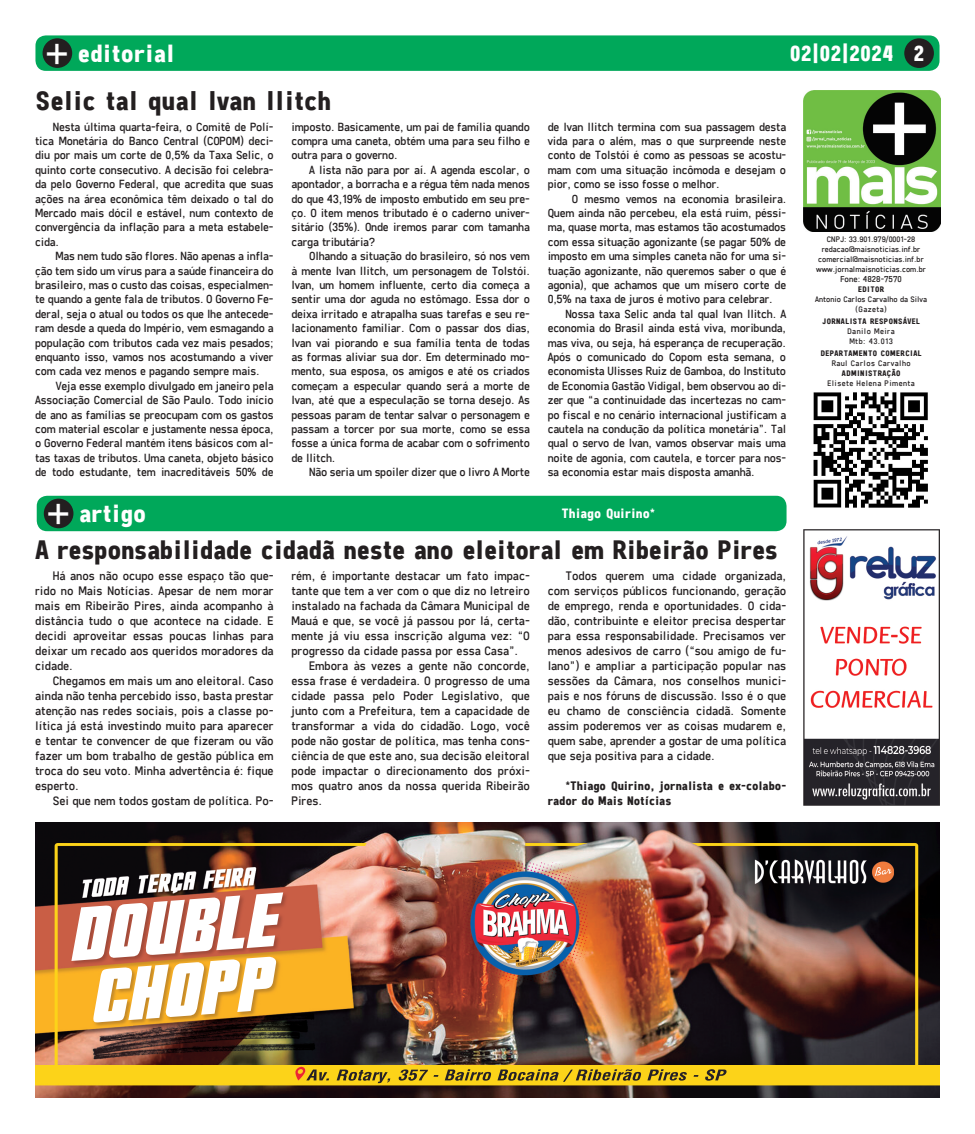
<style>
.page{position:relative;width:975px;height:1134px;background:#fff}
.page>*{position:absolute;margin:0;border:0;box-sizing:border-box;transform-origin:0 0}
.t1{font:41.75px "N Haas Grotesk TX Pro 55 Rg";color:#fff}
.t2{font:700 27.5px "Freeroad";color:#231f20}
.t3{font:700 27.12px "Freeroad";letter-spacing:-.015em;color:#231f20}
.t4{font:700 25.25px "Freeroad";color:#fff}
.t5{font:700 22.5px "Freeroad";color:#fff}
.t6{font:700 13.75px "Freeroad";color:#fff}
.t7{font:12.5px/15px "Freeroad";letter-spacing:-.005em;color:#231f20;text-align:justify}
.t8{font:700 12.5px/15px "Freeroad";letter-spacing:-.005em;color:#231f20}
.t9{font:12px/14.4px "Freeroad";letter-spacing:-.015em;color:#231f20;text-align:justify}
.t10{font:9.88px "N Haas Grotesk TX Pro 55 Rg";color:#231f20}
.t11{font:8.75px "Freeroad";color:#231f20}
.t12{font:8.12px "Freeroad";color:#231f20}
.t13{font:700 8.12px "Freeroad";letter-spacing:.05em;color:#231f20}
.t14{font:8.12px "Freeroad";letter-spacing:.05em;color:#231f20}
</style>
<div class="page">
<img style="left:803px;top:90px;width:137px;height:142px">
<img style="left:35px;top:822px;width:904px;height:276px">
<div style="left:35px;top:35px;width:904px;height:36px;background:#00a85a;border-radius:10px"></div>
<div style="left:904px;top:38px;width:29px;height:30px;background:#231f20;border-radius:50%"></div>
<div style="left:43px;top:38px;width:29px;height:30px;background:#231f20;border-radius:50%"></div>
<div style="left:37px;top:496px;width:749px;height:35px;background:#00a85a;border-radius:10px"></div>
<div style="left:44px;top:499px;width:29px;height:29px;background:#231f20;border-radius:50%"></div>
<img style="left:813px;top:392px;width:115px;height:116px">
<img style="left:803px;top:529px;width:136px;height:276px">
<p class="t10" style="left:51px;top:38px;width:7px">+</p>
<p class="t10" style="left:912px;top:38px;width:7px">+</p>
<p class="t1" style="left:45px;top:27px;width:27px">+</p>
<p class="t5" style="left:913px;top:40px;width:12px">2</p>
<p class="t4" style="left:78px;top:38px;width:98px">editorial</p>
<p class="t5" style="left:789px;top:40px;width:105px">02|02|2024</p>
<p class="t2" style="left:36px;top:84px;width:297px">Selic tal qual Ivan Ilitch</p>
<p class="t9" style="left:35px;top:119px;width:240px;text-indent:18px">Nesta última quarta-feira, o Comitê de Polí&shy;tica Monetária do Banco Central (COPOM) deci&shy;diu por mais um corte de 0,5% da Taxa Selic, o quinto corte consecutivo. A decisão foi celebra&shy;da pelo Governo Federal, que acredita que suas ações na área econômica têm deixado o tal do Mercado mais dócil e estável, num contexto de convergência da inflação para a meta estabele&shy;cida.</p>
<p class="t9" style="left:35px;top:249px;width:240px;text-indent:20px">Mas nem tudo são flores. Não apenas a infla&shy;ção tem sido um vírus para a saúde financeira do brasileiro, mas o custo das coisas, especialmen&shy;te quando a gente fala de tributos. O Governo Fe&shy;deral, seja o atual ou todos os que lhe antecede&shy;ram desde a queda do Império, vem esmagando a população com tributos cada vez mais pesados; enquanto isso, vamos nos acostumando a viver com cada vez menos e pagando sempre mais.</p>
<p class="t9" style="left:35px;top:378px;width:240px;text-indent:21px">Veja esse exemplo divulgado em janeiro pela Associação Comercial de São Paulo. Todo início de ano as famílias se preocupam com os gastos com material escolar e justamente nessa época, o Governo Federal mantém itens básicos com al&shy;tas taxas de tributos. Uma caneta, objeto básico de todo estudante, tem inacreditáveis 50% de</p>
<p class="t9" style="left:291px;top:119px;width:240px">imposto. Basicamente, um pai de família quando compra uma caneta, obtém uma para seu filho e outra para o governo.</p>
<p class="t9" style="left:291px;top:162px;width:240px;text-indent:18px">A lista não para por aí. A agenda escolar, o apontador, a borracha e a régua têm nada menos do que 43,19% de imposto embutido em seu pre&shy;ço. O item menos tributado é o caderno univer&shy;sitário (35%). Onde iremos parar com tamanha carga tributária?</p>
<p class="t9" style="left:291px;top:249px;width:240px;text-indent:18px">Olhando a situação do brasileiro, só nos vem à mente Ivan Ilitch, um personagem de Tolstói.<br>Ivan, um homem influente, certo dia começa a sentir uma dor aguda no estômago. Essa dor o deixa irritado e atrapalha suas tarefas e seu re&shy;lacionamento familiar. Com o passar dos dias, Ivan vai piorando e sua família tenta de todas as formas aliviar sua dor. Em determinado mo&shy;mento, sua esposa, os amigos e até os criados começam a especular quando será a morte de Ivan, até que a especulação se torna desejo. As pessoas param de tentar salvar o personagem e passam a torcer por sua morte, como se essa fosse a única forma de acabar com o sofrimento de Ilitch.</p>
<p class="t9" style="left:309px;top:465px;width:222px">Não seria um spoiler dizer que o livro A Morte</p>
<p class="t9" style="left:547px;top:119px;width:240px">de Ivan Ilitch termina com sua passagem desta vida para o além, mas o que surpreende neste conto de Tolstói é como as pessoas se acostu&shy;mam com uma situação incômoda e desejam o pior, como se isso fosse o melhor.</p>
<p class="t9" style="left:547px;top:191px;width:240px;text-indent:24px">O mesmo vemos na economia brasileira.<br>Quem ainda não percebeu, ela está ruim, péssi&shy;ma, quase morta, mas estamos tão acostumados com essa situação agonizante (se pagar 50% de imposto em uma simples caneta não for uma si&shy;tuação agonizante, não queremos saber o que é agonia), que achamos que um mísero corte de 0,5% na taxa de juros é motivo para celebrar.</p>
<p class="t9" style="left:547px;top:306px;width:240px;text-indent:18px">Nossa taxa Selic anda tal qual Ivan Ilitch. A economia do Brasil ainda está viva, moribunda, mas viva, ou seja, há esperança de recuperação.<br>Após o comunicado do Copom esta semana, o economista Ulisses Ruiz de Gamboa, do Instituto de Economia Gastão Vidigal, bem observou ao di&shy;zer que “a continuidade das incertezas no cam&shy;po fiscal e no cenário internacional justificam a cautela na condução da política monetária”. Tal qual o servo de Ivan, vamos observar mais uma noite de agonia, com cautela, e torcer para nos&shy;sa economia estar mais disposta amanhã.</p>
<p class="t10" style="left:53px;top:498px;width:7px">+</p>
<p class="t1" style="left:46px;top:487px;width:27px">+</p>
<p class="t4" style="left:79px;top:498px;width:69px">artigo</p>
<p class="t6" style="left:561px;top:505px;width:95px">Thiago Quirino*</p>
<p class="t3" style="left:35px;top:533px;width:744px">A responsabilidade cidadã neste ano eleitoral em Ribeirão Pires</p>
<p class="t7" style="left:35px;top:568px;width:240px;text-indent:18px">Há anos não ocupo esse espaço tão que&shy;rido no Mais Notícias. Apesar de nem morar mais em Ribeirão Pires, ainda acompanho à distância tudo o que acontece na cidade. E decidi aproveitar essas poucas linhas para deixar um recado aos queridos moradores da cidade.</p>
<p class="t7" style="left:35px;top:673px;width:240px;text-indent:18px">Chegamos em mais um ano eleitoral. Caso ainda não tenha percebido isso, basta prestar atenção nas redes sociais, pois a classe po&shy;lítica já está investindo muito para aparecer e tentar te convencer de que fizeram ou vão fazer um bom trabalho de gestão pública em troca do seu voto. Minha advertência é: fique esperto.</p>
<p class="t7" style="left:53px;top:793px;width:222px">Sei que nem todos gostam de política. Po-</p>
<p class="t7" style="left:291px;top:568px;width:240px">rém, é importante destacar um fato impac&shy;tante que tem a ver com o que diz no letreiro instalado na fachada da Câmara Municipal de Mauá e que, se você já passou por lá, certa&shy;mente já viu essa inscrição alguma vez: “O progresso da cidade passa por essa Casa”.</p>
<p class="t7" style="left:291px;top:658px;width:240px;text-indent:18px">Embora às vezes a gente não concorde, essa frase é verdadeira. O progresso de uma cidade passa pelo Poder Legislativo, que junto com a Prefeitura, tem a capacidade de transformar a vida do cidadão. Logo, você pode não gostar de política, mas tenha cons&shy;ciência de que este ano, sua decisão eleitoral pode impactar o direcionamento dos próxi&shy;mos quatro anos da nossa querida Ribeirão Pires.</p>
<p class="t7" style="left:547px;top:568px;width:240px;text-indent:18px">Todos querem uma cidade organizada, com serviços públicos funcionando, geração de emprego, renda e oportunidades. O cida&shy;dão, contribuinte e eleitor precisa despertar para essa responsabilidade. Precisamos ver menos adesivos de carro (“sou amigo de fu&shy;lano”) e ampliar a participação popular nas sessões da Câmara, nos conselhos munici&shy;pais e nos fóruns de discussão. Isso é o que eu chamo de consciência cidadã. Somente assim poderemos ver as coisas mudarem e, quem sabe, aprender a gostar de uma política que seja positiva para a cidade.</p>
<p class="t8" style="left:547px;top:778px;width:240px;text-indent:18px">*Thiago Quirino, jornalista e ex-colabo&shy;rador do Mais Notícias</p>
<p class="t12" style="left:826px;top:234px;width:90px">CNPJ: 33.901.979/0001-28</p>
<p class="t12" style="left:821px;top:244px;width:100px">redacao@maisnoticias.inf.br</p>
<p class="t12" style="left:818px;top:254px;width:107px">comercial@maisnoticias.inf.br</p>
<p class="t12" style="left:816px;top:264px;width:111px">www.jornalmaisnoticias.com.br</p>
<p class="t11" style="left:840px;top:274px;width:63px">Fone: 4828-7570</p>
<p class="t13" style="left:822px;top:316px;width:99px">JORNALISTA RESPONSÁVEL</p>
<p class="t14" style="left:847px;top:326px;width:49px">Danilo Meira</p>
<p class="t12" style="left:849px;top:336px;width:45px">Mtb: 43.013</p>
<p class="t13" style="left:858px;top:284px;width:28px">EDITOR</p>
<p class="t12" style="left:815px;top:294px;width:113px">Antonio Carlos Carvalho da Silva</p>
<p class="t12" style="left:855px;top:304px;width:33px">(Gazeta)</p>
<p class="t13" style="left:820px;top:348px;width:102px">DEPARTAMENTO COMERCIAL</p>
<p class="t14" style="left:831px;top:358px;width:81px">Raul Carlos Carvalho</p>
<p class="t13" style="left:841px;top:368px;width:60px">ADMINISTRAÇÃO</p>
<p class="t14" style="left:827px;top:378px;width:89px">Elisete Helena Pimenta</p>
</div>
